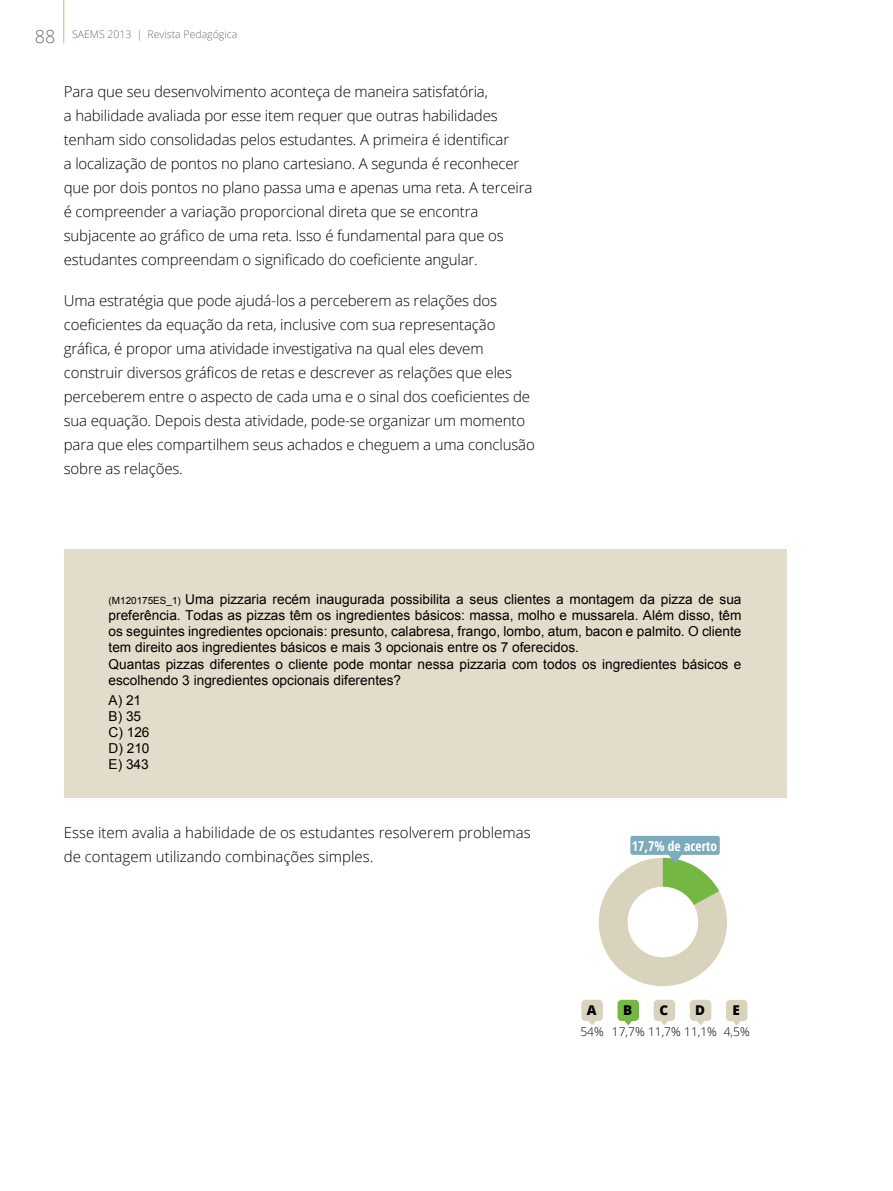
<style>
.page{position:relative;width:893px;height:1191px;background:#fff}
.page>*{position:absolute;margin:0;border:0;box-sizing:border-box;transform-origin:0 0}
.t1{font:180px "Chartwell Pies";color:#74b743}
.t2{font:300 15px/24px "Open Sans";letter-spacing:-.01em;color:#000}
.t3{font:13.65px/16.2px "Arial";color:#000}
.t4{font:700 condensed 13.5px "Open Sans";color:#fff}
.t5{font:800 13.5px "Open Sans";color:#000}
.t6{font:300 12px "Open Sans";color:#000}
.t7{font:300 10.5px "Open Sans";color:#6d6e71}
.s1{font-size:18px}
.s2{font-size:9.9px}
</style>
<div class="page">
<div style="left:64px;top:549px;width:722px;height:248px;background:#e4dcca"></div>
<svg style="left:581px;top:999px;width:22px;height:26px"></svg>
<svg style="left:617px;top:999px;width:22px;height:26px"></svg>
<svg style="left:654px;top:999px;width:21px;height:26px"></svg>
<svg style="left:690px;top:999px;width:21px;height:26px"></svg>
<svg style="left:726px;top:1000px;width:21px;height:25px"></svg>
<svg style="left:599px;top:855px;width:128px;height:131px"></svg>
<div style="left:630px;top:836px;width:90px;height:19px;background:#7eabbb;border-radius:2px"></div>
<hr style="left:63px;top:0;width:1px;height:43px;background:#a2d06d">
<p class="t7" style="left:35px;top:27px;width:204px"><span class="s1">88</span> SAEMS 2013 | Revista Pedagógica</p>
<p class="t2" style="left:64px;top:79px;width:470px">Para que seu desenvolvimento aconteça de maneira satisfatória,<br>a habilidade avaliada por esse item requer que outras habilidades tenham sido consolidadas pelos estudantes. A primeira é identificar<br>a localização de pontos no plano cartesiano. A segunda é reconhecer que por dois pontos no plano passa uma e apenas uma reta. A terceira é compreender a variação proporcional direta que se encontra subjacente ao gráfico de uma reta. Isso é fundamental para que os estudantes compreendam o significado do coeficiente angular.</p>
<p class="t2" style="left:64px;top:288px;width:473px">Uma estratégia que pode ajudá-los a perceberem as relações dos coeficientes da equação da reta, inclusive com sua representação gráfica, é propor uma atividade investigativa na qual eles devem construir diversos gráficos de retas e descrever as relações que eles perceberem entre o aspecto de cada uma e o sinal dos coeficientes de sua equação. Depois desta atividade, pode-se organizar um momento para que eles compartilhem seus achados e cheguem a uma conclusão sobre as relações.</p>
<p class="t3" style="left:109px;top:591px;width:634px"><span class="s2">(M120175ES_1)</span> Uma pizzaria recém inaugurada possibilita a seus clientes a montagem da pizza de sua preferência. Todas as pizzas têm os ingredientes básicos: massa, molho e mussarela. Além disso, têm os seguintes ingredientes opcionais: presunto, calabresa, frango, lombo, atum, bacon e palmito. O cliente tem direito aos ingredientes básicos e mais 3 opcionais entre os 7 oferecidos.<br>Quantas pizzas diferentes o cliente pode montar nessa pizzaria com todos os ingredientes básicos e escolhendo 3 ingredientes opcionais diferentes?</p>
<p class="t3" style="left:109px;top:692px;width:43px">A) 21<br>B) 35<br>C) 126<br>D) 210<br>E) 343</p>
<p class="t2" style="left:64px;top:820px;width:468px">Esse item avalia a habilidade de os estudantes resolverem problemas de contagem utilizando combinações simples.</p>
<p class="t4" style="left:632px;top:836px;width:87px">17,7% de acerto</p>
<h1 class="t1" style="left:590px;top:811px;width:148px">17</h1>
<p class="t5" style="left:623px;top:1000px;width:11px">B</p>
<p class="t5" style="left:659px;top:1000px;width:10px">C</p>
<p class="t5" style="left:695px;top:1000px;width:11px">D</p>
<p class="t5" style="left:732px;top:1000px;width:9px">E</p>
<p class="t6" style="left:580px;top:1023px;width:171px">54% 17,7% 11,7% 11,1% 4,5%</p>
<p class="t5" style="left:587px;top:1000px;width:11px">A</p>
</div>
